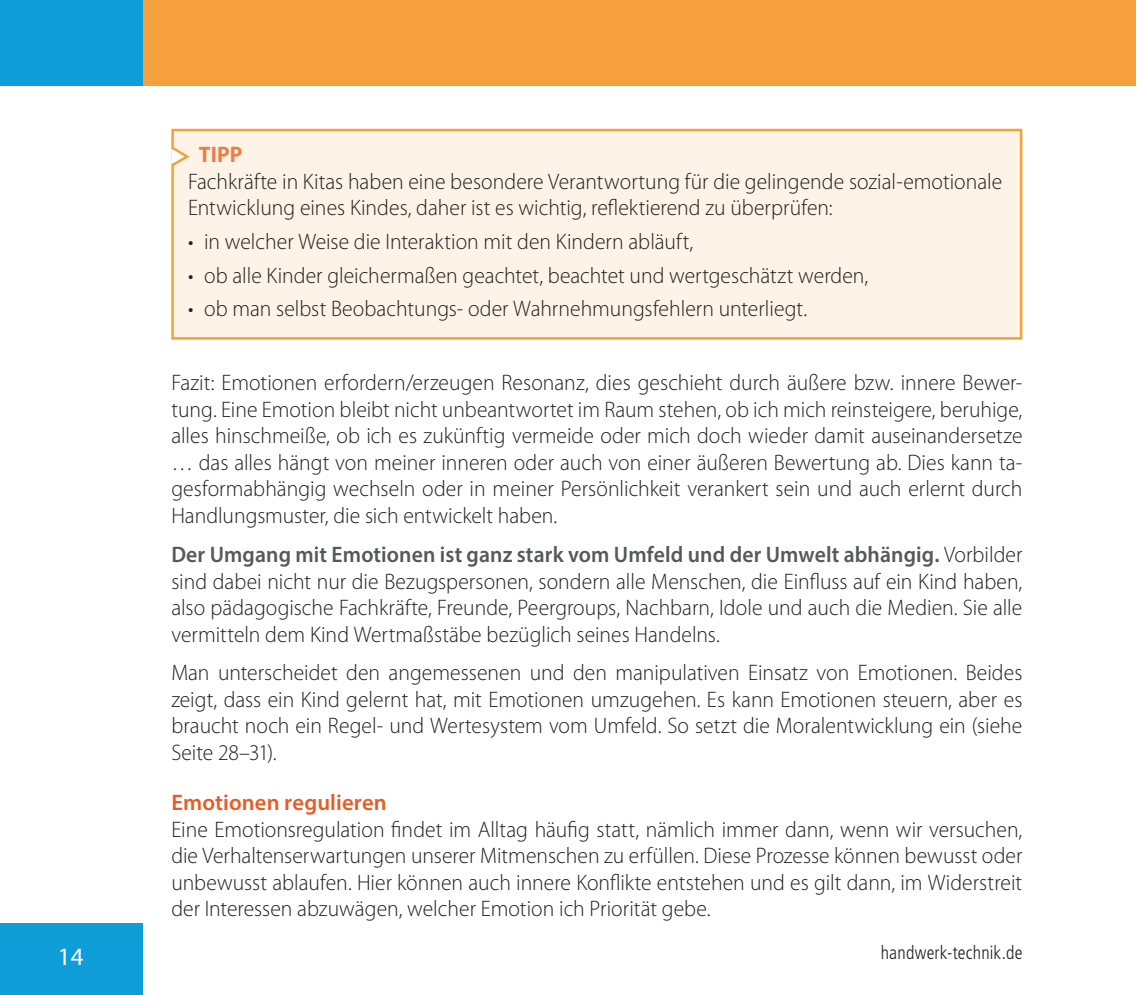
<style>
.page{position:relative;width:1137px;height:995px;background:#fff}
.page>*{position:absolute;margin:0;border:0;box-sizing:border-box;transform-origin:0 0}
.t1{font:25px "Myriad Pro";color:#fff}
.t2{font:300 22.5px/26.5px "Myriad Pro";color:#231f20;text-align:justify;scale:.96 1}
.t3{font:300 condensed 18.75px "Frutiger LT Std";letter-spacing:.015em;color:#231f20;scale:.96 1}
.s1{font-weight:700;color:#ee7c45}
.s2{font-weight:600;color:#57585a}
.s3{font-weight:600;color:#ea5b23}
</style>
<div class="page">
<div style="left:0;top:922px;width:143px;height:72px;background:#0e9dd7"></div>
<div style="left:0;top:0;width:143px;height:86px;background:#0e9dd7"></div>
<div style="left:143px;top:0;width:992px;height:86px;background:#f5a03c"></div>
<div style="left:171px;top:128px;width:852px;height:212px;background:#fdf3e7"></div>
<svg style="left:171px;top:144px;width:21px;height:25px"></svg>
<p class="t2" style="left:188px;top:142px;width:849px;text-align:left;text-indent:11px"><span class="s1">TIPP<br></span>Fachkräfte in Kitas haben eine besondere Verantwortung für die gelingende sozial-emotionale<br>Entwicklung eines Kindes, daher ist es wichtig, reflektierend zu überprüfen:</p>
<p class="t2" style="left:188px;top:228px;width:527px">• in welcher Weise die Interaktion mit den Kindern abläuft,</p>
<p class="t2" style="left:188px;top:262px;width:709px">• ob alle Kinder gleichermaßen geachtet, beachtet und wertgeschätzt werden,</p>
<p class="t2" style="left:188px;top:296px;width:646px">• ob man selbst Beobachtungs- oder Wahrnehmungsfehlern unterliegt.</p>
<p class="t2" style="left:171px;top:370px;width:887px">Fazit: Emotionen erfordern/erzeugen Resonanz, dies geschieht durch äußere bzw. innere Bewer&shy;tung. Eine Emotion bleibt nicht unbeantwortet im Raum stehen, ob ich mich reinsteigere, beruhige, alles hinschmeiße, ob ich es zukünftig vermeide oder mich doch wieder damit auseinandersetze … das alles hängt von meiner inneren oder auch von einer äußeren Bewertung ab. Dies kann ta&shy;gesformabhängig wechseln oder in meiner Persönlichkeit verankert sein und auch erlernt durch Handlungsmuster, die sich entwickelt haben.</p>
<p class="t2" style="left:171px;top:541px;width:887px"><span class="s2">Der Umgang mit Emotionen ist ganz stark vom Umfeld und der Umwelt abhängig.</span> Vorbilder sind dabei nicht nur die Bezugspersonen, sondern alle Menschen, die Einfluss auf ein Kind haben, also pädagogische Fachkräfte, Freunde, Peergroups, Nachbarn, Idole und auch die Medien. Sie alle vermitteln dem Kind Wertmaßstäbe bezüglich seines Handelns.</p>
<p class="t2" style="left:171px;top:659px;width:887px">Man unterscheidet den angemessenen und den manipulativen Einsatz von Emotionen. Beides zeigt, dass ein Kind gelernt hat, mit Emotionen umzugehen. Es kann Emotionen steuern, aber es braucht noch ein Regel- und Wertesystem vom Umfeld. So setzt die Moralentwicklung ein (siehe Seite 28–31).</p>
<p class="t2" style="left:171px;top:789px;width:887px;text-align:left"><span class="s3">Emotionen regulieren<br></span>Eine Emotionsregulation findet im Alltag häufig statt, nämlich immer dann, wenn wir versuchen, die Verhaltenserwartungen unserer Mitmenschen zu erfüllen. Diese Prozesse können bewusst oder unbewusst ablaufen. Hier können auch innere Konflikte entstehen und es gilt dann, im Widerstreit der Interessen abzuwägen, welcher Emotion ich Priorität gebe.</p>
<p class="t1" style="left:58px;top:941px;width:27px">14</p>
<p class="t3" style="left:880px;top:942px;width:149px">handwerk-technik.de</p>
</div>
